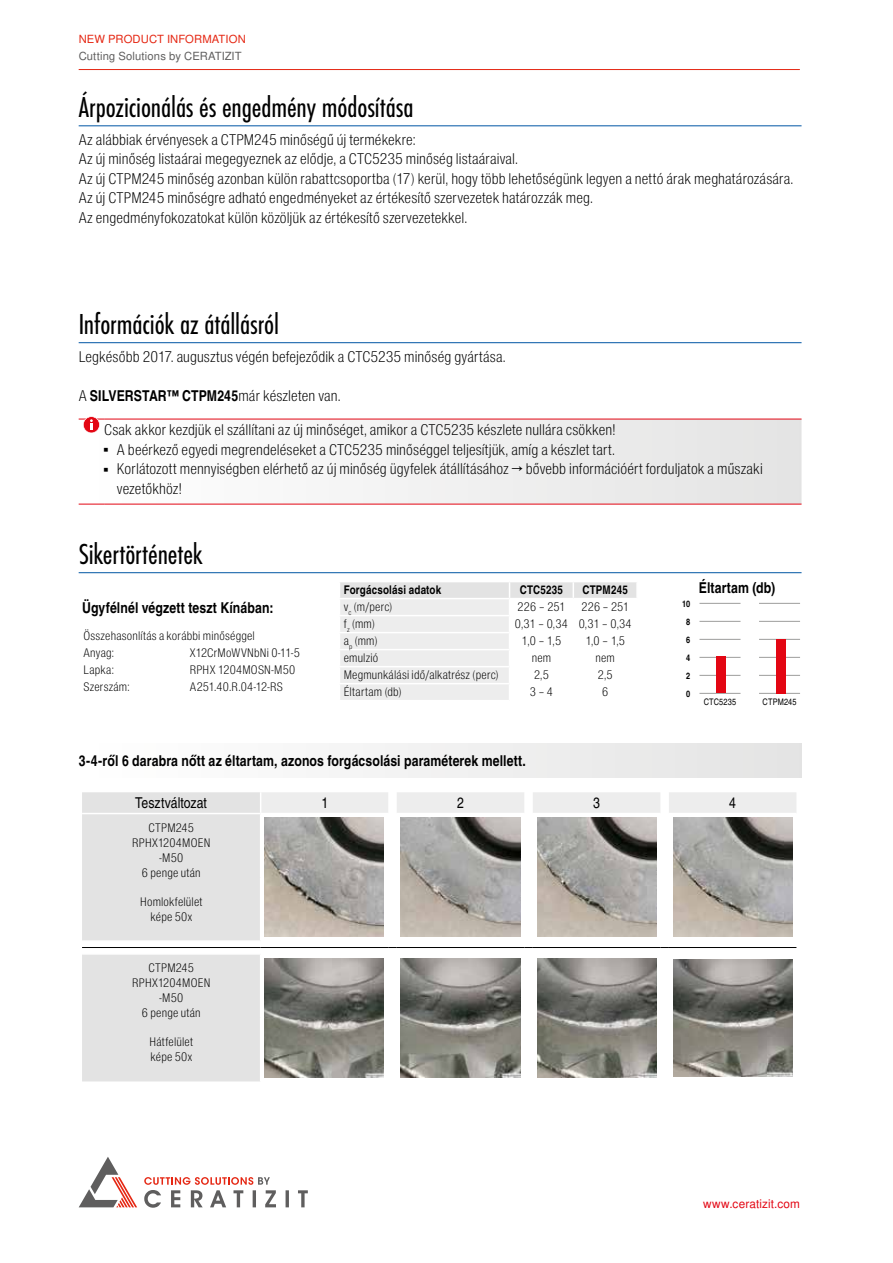
<style>
.page{position:relative;width:893px;height:1263px;background:#fff}
.page>*{position:absolute;margin:0;border:0;box-sizing:border-box;transform-origin:0 0}
.t1{font:30px "Futura TCE Boo Con";letter-spacing:-.005em;color:#000}
.t2{font:300 15px/19.5px "Nimbus Sans WNT Cond";letter-spacing:.005em;color:#000}
.t3{font:700 15px "Nimbus Sans WNT Cond";letter-spacing:.005em;color:#000}
.t4{font:15px "Nimbus Sans WNT Cond";letter-spacing:.005em;color:#000}
.t5{font:300 12px/15px "Nimbus Sans WNT Cond";letter-spacing:.015em;color:#000;text-align:center}
.t6{font:700 12px "Nimbus Sans WNT Cond";letter-spacing:.015em;color:#000}
.t7{font:12px "Nimbus Sans WNT";letter-spacing:.01em;color:#e30613}
.t8{font:11.25px "Nimbus San L";letter-spacing:.015em;color:#5f5e5e}
.t9{font:11.25px "Nimbus San L";letter-spacing:.005em;color:#e52713}
.t10{font:9px "Nimbus Sans WNT Cond";letter-spacing:.015em;color:#000}
.t11{font:700 9px/18px "Nimbus Sans WNT Cond";color:#000;text-align:center}
.t12{font:300 3.75px "Nimbus Sans WNT Cond";color:#000}
.s1{font-weight:300}
</style>
<div class="page">
<hr style="left:79px;top:69px;width:721px;height:1px;background:#e52713">
<svg style="left:79px;top:1157px;width:58px;height:50px"></svg>
<svg style="left:144px;top:1177px;width:164px;height:31px"></svg>
<hr style="left:79px;top:125px;width:722px;height:1px;background:#0056a4">
<hr style="left:79px;top:342px;width:722px;height:1px;background:#0056a4">
<hr style="left:79px;top:572px;width:722px;height:1px;background:#0056a4">
<div style="left:79px;top:744px;width:722px;height:34px;background:linear-gradient(to right,#fff,#e4e4e4)"></div>
<svg style="left:340px;top:582px;width:297px;height:118px"></svg>
<hr style="left:699px;top:621px;width:41px;height:1px;background:#9d9d9c">
<hr style="left:759px;top:621px;width:41px;height:1px;background:#9d9d9c">
<hr style="left:699px;top:639px;width:41px;height:1px;background:#9d9d9c">
<hr style="left:759px;top:639px;width:41px;height:1px;background:#9d9d9c">
<hr style="left:699px;top:657px;width:41px;height:1px;background:#9d9d9c">
<hr style="left:759px;top:657px;width:41px;height:1px;background:#9d9d9c">
<hr style="left:699px;top:675px;width:41px;height:1px;background:#9d9d9c">
<hr style="left:759px;top:675px;width:41px;height:1px;background:#9d9d9c">
<hr style="left:699px;top:693px;width:41px;height:1px;background:#9d9d9c">
<hr style="left:759px;top:693px;width:41px;height:1px;background:#9d9d9c">
<hr style="left:699px;top:603px;width:41px;height:1px;background:#9d9d9c">
<hr style="left:759px;top:603px;width:41px;height:1px;background:#9d9d9c">
<div style="left:716px;top:657px;width:10px;height:36px;background:#e30613"></div>
<div style="left:776px;top:639px;width:9px;height:54px;background:#e30613"></div>
<div style="left:82px;top:792px;width:178px;height:289px;background:#e3e3e3"></div>
<hr style="left:82px;top:813px;width:179px;height:1px;background:#fff">
<div style="left:261px;top:792px;width:535px;height:21px;background:#ededed"></div>
<hr style="left:82px;top:940px;width:179px;height:2px;background:#fff">
<hr style="left:82px;top:953px;width:179px;height:2px;background:#fff">
<hr style="left:82px;top:947px;width:179px;height:1px;background:#000">
<hr style="left:261px;top:947px;width:127px;height:1px;background:#000">
<hr style="left:397px;top:947px;width:127px;height:1px;background:#000">
<hr style="left:533px;top:947px;width:127px;height:1px;background:#000">
<hr style="left:669px;top:947px;width:127px;height:1px;background:#000">
<img style="left:265px;top:818px;width:119px;height:119px">
<img style="left:401px;top:818px;width:119px;height:119px">
<img style="left:537px;top:818px;width:119px;height:119px">
<img style="left:673px;top:818px;width:120px;height:119px">
<img style="left:265px;top:959px;width:119px;height:118px">
<img style="left:401px;top:958px;width:119px;height:119px">
<img style="left:537px;top:958px;width:119px;height:119px">
<img style="left:673px;top:959px;width:120px;height:118px">
<svg style="left:79px;top:420px;width:722px;height:84px"></svg>
<hr style="left:104px;top:419px;width:697px;height:1px;background:#e30613">
<svg style="left:79px;top:504px;width:25px;height:1px"></svg>
<hr style="left:104px;top:504px;width:697px;height:1px;background:#e30613">
<svg style="left:79px;top:416px;width:25px;height:17px"></svg>
<p class="t9" style="left:79px;top:33px;width:169px">NEW PRODUCT INFORMATION</p>
<p class="t8" style="left:79px;top:49px;width:164px">Cutting Solutions by CERATIZIT</p>
<h1 class="t1" style="left:79px;top:90px;width:336px">Árpozicionálás és engedmény módosítása</h1>
<p class="t2" style="left:79px;top:130px;width:716px">Az alábbiak érvényesek a CTPM245 minőségű új termékekre:<br>Az új minőség listaárai megegyeznek az elődje, a CTC5235 minőség listaáraival.<br>Az új CTPM245 minőség azonban külön rabattcsoportba (17) kerül, hogy több lehetőségünk legyen a nettó árak meghatározására.<br>Az új CTPM245 minőségre adható engedményeket az értékesítő szervezetek határozzák meg.<br>Az engedményfokozatokat külön közöljük az értékesítő szervezetekkel.</p>
<h1 class="t1" style="left:79px;top:307px;width:202px">Információk az átállásról</h1>
<p class="t2" style="left:79px;top:347px;width:429px">Legkésőbb 2017. augusztus végén befejeződik a CTC5235 minőség gyártása.</p>
<p class="t3" style="left:79px;top:386px;width:264px"><span class="s1">A</span> SILVERSTAR™ CTPM245<span class="s1">már készleten van.</span></p>
<p class="t2" style="left:104px;top:420px;width:513px">Csak akkor kezdjük el szállítani az új minőséget, amikor a CTC5235 készlete nullára csökken!</p>
<p class="t12" style="left:104px;top:448px;width:5px">ĉ</p>
<p class="t2" style="left:117px;top:440px;width:500px">A beérkező egyedi megrendeléseket a CTC5235 minőséggel teljesítjük, amíg a készlet tart.</p>
<p class="t12" style="left:104px;top:467px;width:5px">ĉ</p>
<p class="t2" style="left:117px;top:459px;width:647px">Korlátozott mennyiségben elérhető az új minőség ügyfelek átállításához → bővebb információért forduljatok a műszaki vezetőkhöz!</p>
<h1 class="t1" style="left:79px;top:537px;width:126px">Sikertörténetek</h1>
<p class="t3" style="left:82px;top:598px;width:193px">Ügyfélnél végzett teszt Kínában:</p>
<p class="t5" style="left:84px;top:628px;width:173px;line-height:17px;text-align:left">Összehasonlítás a korábbi minőséggel<br>Anyag:</p>
<p class="t5" style="left:190px;top:646px;width:112px">X12CrMoWVNbNi 0-11-5</p>
<p class="t5" style="left:84px;top:663px;width:32px">Lapka:</p>
<p class="t5" style="left:190px;top:663px;width:107px">RPHX 1204MOSN-M50</p>
<p class="t5" style="left:84px;top:680px;width:48px">Szerszám:</p>
<p class="t5" style="left:190px;top:680px;width:95px">A251.40.R.04-12-RS</p>
<p class="t6" style="left:344px;top:583px;width:99px">Forgácsolási adatok</p>
<p class="t6" style="left:520px;top:583px;width:45px">CTC5235</p>
<p class="t6" style="left:582px;top:583px;width:47px">CTPM245</p>
<p class="t5" style="left:344px;top:600px;width:50px">v<sub>c</sub> (m/perc)</p>
<p class="t5" style="left:518px;top:600px;width:49px">226 – 251</p>
<p class="t5" style="left:581px;top:600px;width:49px">226 – 251</p>
<p class="t5" style="left:344px;top:617px;width:33px">f<sub>z</sub> (mm)</p>
<p class="t5" style="left:515px;top:617px;width:118px">0,31 – 0,34 0,31 – 0,34</p>
<p class="t5" style="left:344px;top:634px;width:35px">a<sub>p</sub> (mm)</p>
<p class="t5" style="left:522px;top:634px;width:41px">1,0 – 1,5</p>
<p class="t5" style="left:585px;top:634px;width:41px">1,0 – 1,5</p>
<p class="t5" style="left:344px;top:651px;width:36px">emulzió</p>
<p class="t5" style="left:532px;top:651px;width:21px">nem</p>
<p class="t5" style="left:595px;top:651px;width:21px">nem</p>
<p class="t5" style="left:344px;top:668px;width:156px">Megmunkálási idő/alkatrész (perc)</p>
<p class="t5" style="left:534px;top:668px;width:16px">2,5</p>
<p class="t5" style="left:598px;top:668px;width:16px">2,5</p>
<p class="t5" style="left:344px;top:685px;width:59px">Éltartam (db)</p>
<p class="t5" style="left:530px;top:685px;width:25px">3 – 4</p>
<p class="t5" style="left:602px;top:685px;width:8px">6</p>
<p class="t3" style="left:79px;top:751px;width:449px">3-4-ről 6 darabra nőtt az éltartam, azonos forgácsolási paraméterek mellett.</p>
<p class="t11" style="left:682px;top:594px;width:10px">10<br>8<br>6<br>4<br>2<br>0</p>
<p class="t3" style="left:699px;top:578px;width:78px">Éltartam (db)</p>
<p class="t10" style="left:704px;top:696px;width:34px">CTC5235</p>
<p class="t10" style="left:762px;top:696px;width:35px">CTPM245</p>
<p class="t4" style="left:135px;top:794px;width:73px">Tesztváltozat</p>
<p class="t4" style="left:321px;top:794px;width:8px">1</p>
<p class="t4" style="left:457px;top:794px;width:8px">2</p>
<p class="t4" style="left:593px;top:794px;width:8px">3</p>
<p class="t4" style="left:729px;top:794px;width:8px">4</p>
<p class="t5" style="left:132px;top:820px;width:80px">CTPM245<br>RPHX1204MOEN -M50<br>6 penge után</p>
<p class="t5" style="left:140px;top:894px;width:64px">Homlokfelület képe 50x</p>
<p class="t5" style="left:132px;top:960px;width:80px">CTPM245<br>RPHX1204MOEN -M50<br>6 penge után</p>
<p class="t5" style="left:150px;top:1035px;width:45px;text-align:left">Hátfelület képe 50x</p>
<p class="t7" style="left:703px;top:1196px;width:98px">www.ceratizit.com</p>
</div>
